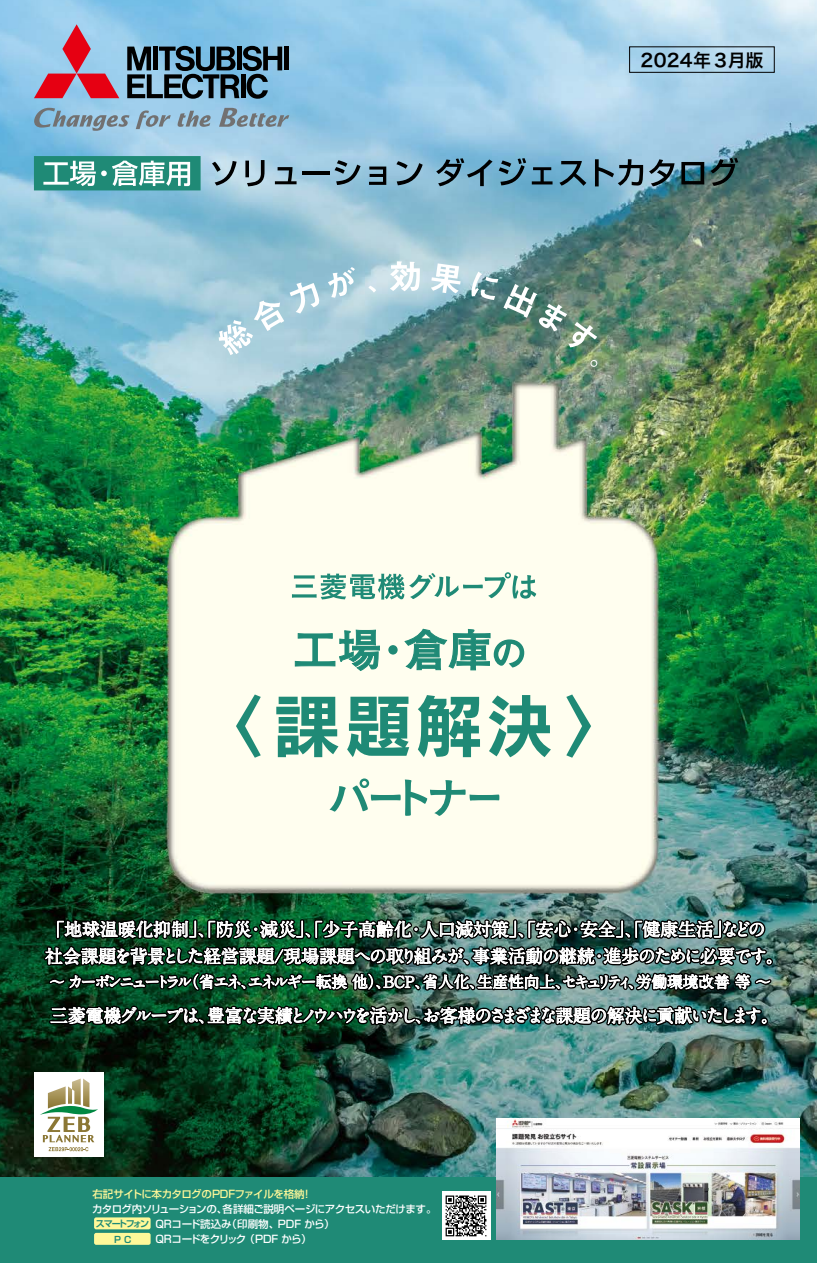
<style>
.page{position:relative;width:817px;height:1263px;background:#fff}
.page>*{position:absolute;margin:0;border:0;box-sizing:border-box;transform-origin:0 0}
.t1{font:18px "Hiragino Sans W6";letter-spacing:.015em;color:#000}
.t2{font:700 17.85px/26.7px "A1 Mincho Std";color:#fff}
.t3{font:700 17.85px "A1 Mincho Std";letter-spacing:-.1em;color:#fff}
.t4{font:700 15.6px "A1 Mincho Std";letter-spacing:-.115em;color:#fff}
.t5{font:500 10.5px/15px "Shin Go Pro";letter-spacing:-.045em;color:#fff}
.t6{font:500 10.5px "Shin Go Pro";letter-spacing:-.03em;color:#fff899}
.t7{font:700 9px "Shin Go Pro De";letter-spacing:-.185em;color:#1f8a76}
</style>
<div class="page">
<img style="left:0;top:0;width:816px;height:1178px">
<svg style="left:219px;top:283px;width:101px;height:72px;background:#b3d3e0"></svg>
<svg style="left:328px;top:267px;width:27px;height:31px"></svg>
<svg style="left:368px;top:286px;width:8px;height:7px"></svg>
<svg style="left:390px;top:261px;width:30px;height:30px"></svg>
<svg style="left:431px;top:263px;width:29px;height:30px"></svg>
<svg style="left:470px;top:272px;width:127px;height:75px;background:#6f8f85"></svg>
<svg style="left:590px;top:360px;width:7px;height:7px"></svg>
<div style="left:34px;top:156px;width:166px;height:34px;background:#1f8a76"></div>
<svg style="left:43px;top:161px;width:147px;height:25px"></svg>
<div style="left:629px;top:46px;width:145px;height:27px;border:1px solid #000"></div>
<svg style="left:212px;top:161px;width:24px;height:25px"></svg>
<svg style="left:245px;top:160px;width:19px;height:26px"></svg>
<svg style="left:275px;top:167px;width:21px;height:17px"></svg>
<hr style="left:302px;top:171px;width:27px;height:3px;background:#000">
<svg style="left:334px;top:160px;width:26px;height:25px"></svg>
<svg style="left:369px;top:167px;width:17px;height:18px"></svg>
<svg style="left:396px;top:161px;width:26px;height:24px"></svg>
<svg style="left:436px;top:158px;width:56px;height:28px;background:#5e899f"></svg>
<svg style="left:498px;top:158px;width:54px;height:27px"></svg>
<svg style="left:559px;top:161px;width:27px;height:25px"></svg>
<svg style="left:595px;top:159px;width:48px;height:27px"></svg>
<svg style="left:649px;top:159px;width:25px;height:27px"></svg>
<svg style="left:681px;top:162px;width:23px;height:22px"></svg>
<svg style="left:710px;top:158px;width:28px;height:28px"></svg>
<svg style="left:292px;top:572px;width:244px;height:27px"></svg>
<svg style="left:236px;top:694px;width:25px;height:64px"></svg>
<svg style="left:276px;top:697px;width:62px;height:60px"></svg>
<svg style="left:347px;top:697px;width:62px;height:60px"></svg>
<svg style="left:418px;top:695px;width:62px;height:62px"></svg>
<svg style="left:488px;top:695px;width:63px;height:62px"></svg>
<svg style="left:566px;top:694px;width:25px;height:64px"></svg>
<svg style="left:295px;top:630px;width:84px;height:41px"></svg>
<div style="left:388px;top:645px;width:9px;height:10px;background:#1f8a76;border-radius:50%"></div>
<svg style="left:404px;top:629px;width:121px;height:41px"></svg>
<svg style="left:136px;top:110px;width:35px;height:19px"></svg>
<svg style="left:219px;top:108px;width:70px;height:19px"></svg>
<svg style="left:34px;top:108px;width:95px;height:23px;background:#89adc2"></svg>
<svg style="left:177px;top:111px;width:34px;height:16px"></svg>
<svg style="left:34px;top:24px;width:85px;height:74px;background:#b389a4"></svg>
<div style="left:284px;top:47px;width:5px;height:23px;background:#000"></div>
<svg style="left:127px;top:46px;width:155px;height:53px;background:#49677a"></svg>
<div style="left:0;top:1178px;width:816px;height:85px;background:#1f8a76"></div>
<div style="left:34px;top:1073px;width:70px;height:84px;background:#fff"></div>
<svg style="left:442px;top:1236px;width:48px;height:4px"></svg>
<img style="left:40px;top:778px;width:733px;height:458px">
<div style="left:94px;top:1217px;width:56px;height:12px;background:#fff899;border-radius:2px"></div>
<div style="left:94px;top:1233px;width:56px;height:12px;background:#fff899;border-radius:2px"></div>
<img style="left:496px;top:1119px;width:303px;height:121px">
<p class="t1" style="left:640px;top:43px;width:124px">2024年 ３月版</p>
<p class="t2" style="left:45px;top:913px;width:740px">「地球温暖化抑制」、「防災・減災」、「少子高齢化・人口減対策」、「安心・安全」、「健康生活」などの社会課題を背景とした経営課題/現場課題への取り組みが、事業活動の継続･進歩のために必要です。</p>
<p class="t4" style="left:49px;top:969px;width:723px">～ カーボンニュートラル（省エネ、エネルギー転換 他）、BCP、省人化、生産性向上、セキュリティ、労働環境改善 等 ～</p>
<p class="t3" style="left:50px;top:1001px;width:730px">三菱電機グループは、豊富な実績とノウハウを活かし、お客様のさまざまな課題の解決に貢献いたします。</p>
<p class="t6" style="left:92px;top:1185px;width:221px">右記サイトに本カタログのPDFファイルを格納！</p>
<p class="t5" style="left:155px;top:1200px;width:282px;text-indent:-63px">カタログ内ソリューションの、各詳細ご説明ページにアクセスいただけます。<br>QRコード読込み（印刷物、PDF から）<br>QRコードをクリック （PDF から）</p>
<p class="t7" style="left:96px;top:1216px;width:55px">スマートフォン</p>
<p class="t7" style="left:114px;top:1232px;width:19px">P C</p>
</div>
